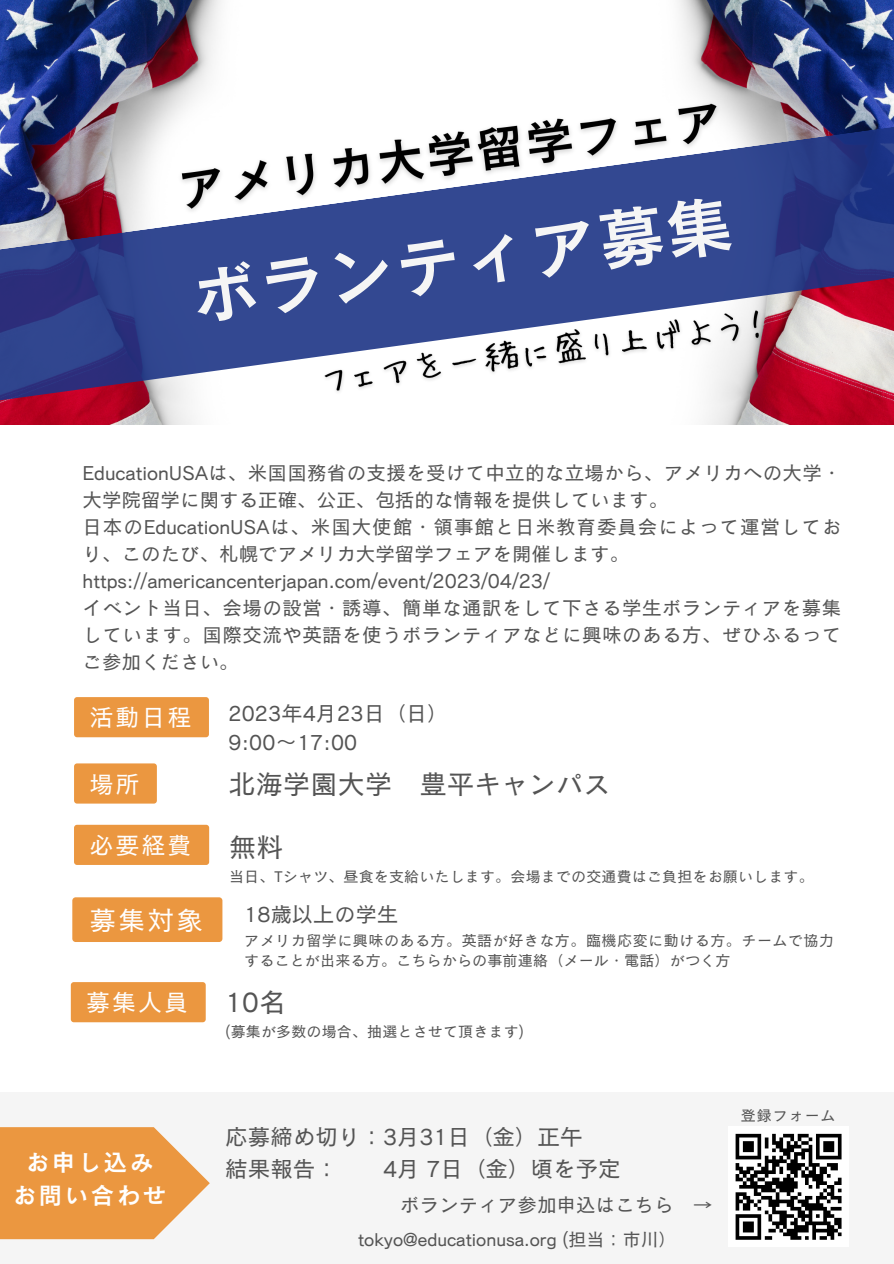
<style>
.page{position:relative;width:894px;height:1264px;background:#fff}
.page>*{position:absolute;margin:0;border:0;box-sizing:border-box;transform-origin:0 0}
.t1{font:67.5px "Canva Cezanne Pro N DB";color:#f5f5f5}
.t2{font:27px "Canva Cezanne Pro N M";letter-spacing:.01em;color:#545454}
.t3{font:26.7px "Canva Cezanne Pro N M";color:#fff}
.t4{font:24px "Canva Cezanne Pro N M";letter-spacing:.085em;color:#fff}
.t5{font:24px/32.7px "Canva Cezanne Pro N DB";letter-spacing:.085em;color:#fff;text-align:center}
.t6{font:22.5px/31.5px "Canva Cezanne Pro N M";color:#545454}
.t7{font:21px/29.2px "Canva Cezanne Pro N M";letter-spacing:.01em;color:#545454}
.t8{font:19.5px/27px "Canva Cezanne Pro N M";color:#545454}
.t9{font:18px "Canva Cezanne Pro N M";color:#545454}
.t10{font:15px/20.2px "Canva Cezanne Pro N M";letter-spacing:.03em;color:#545454}
.t11{font:15px "Canva Cezanne Pro N M";letter-spacing:.01em;color:#545454}
</style>
<div class="page">
<img style="left:0;top:0;width:893px;height:424px">
<svg style="left:0;top:119px;width:893px;height:287px;fill:#334891"></svg>
<div style="left:0;top:1091px;width:893px;height:172px;background:#f5f5f5"></div>
<svg style="left:0;top:1127px;width:210px;height:112px"></svg>
<div style="left:728px;top:1126px;width:120px;height:120px;background:#fff"></div>
<svg style="left:735px;top:1133px;width:107px;height:107px"></svg>
<img style="left:164px;top:85px;width:573px;height:140px">
<img style="left:311px;top:298px;width:468px;height:106px">
<div style="left:74px;top:697px;width:135px;height:40px;background:#eb9740;border-radius:3px"></div>
<div style="left:74px;top:763px;width:83px;height:40px;background:#eb9740;border-radius:3px"></div>
<div style="left:74px;top:824px;width:135px;height:41px;background:#eb9740;border-radius:3px"></div>
<div style="left:72px;top:897px;width:150px;height:45px;background:#eb9740;border-radius:3px"></div>
<div style="left:71px;top:982px;width:135px;height:40px;background:#eb9740;border-radius:3px"></div>
<h1 class="t1" style="left:187px;top:263px;width:547px;rotate:-8deg">ボランティア募集</h1>
<p class="t8" style="left:82px;top:459px;width:760px">EducationUSAは、米国国務省の支援を受けて中立的な立場から、アメリカへの大学・大学院留学に関する正確、公正、包括的な情報を提供しています。<br>日本のEducationUSAは、米国大使館・領事館と日米教育委員会によって運営しており、このたび、札幌でアメリカ大学留学フェアを開催します。https://americancenterjapan.com/event/2023/04/23/<br>イベント当日、会場の設営・誘導、簡単な通訳をして下さる学生ボランティアを募集しています。国際交流や英語を使うボランティアなどに興味のある方、ぜひふるってご参加ください。</p>
<p class="t4" style="left:89px;top:705px;width:104px">活動日程</p>
<p class="t7" style="left:228px;top:698px;width:221px">2023年4月 23日（日）<br>9:00～ 17:00</p>
<p class="t4" style="left:89px;top:771px;width:52px">場所</p>
<h2 class="t2" style="left:228px;top:770px;width:383px">北海学園大学 豊平キャンパス</h2>
<p class="t4" style="left:89px;top:832px;width:104px">必要経費</p>
<h2 class="t2" style="left:229px;top:833px;width:56px">無料</h2>
<p class="t11" style="left:229px;top:868px;width:586px">当日、Tシャツ、昼食を支給いたします。会場までの交通費はご負担をお願いします。</p>
<h3 class="t3" style="left:89px;top:906px;width:115px">募集対象</h3>
<p class="t7" style="left:244px;top:899px;width:153px">18歳以上の学生</p>
<p class="t10" style="left:244px;top:929px;width:588px">アメリカ留学に興味のある方。英語が好きな方。臨機応変に動ける方。チームで協力することが出来る方。こちらからの事前連絡（メール・電話）がつく方</p>
<p class="t4" style="left:86px;top:990px;width:104px">募集人員</p>
<h2 class="t2" style="left:225px;top:988px;width:63px">10名</h2>
<p class="t11" style="left:225px;top:1023px;width:300px">(募集が多数の場合、抽選とさせて頂きます)</p>
<p class="t5" style="left:12px;top:1145px;width:156px">お申し込みお問い合わせ</p>
<p class="t6" style="left:225px;top:1121px;width:359px">応募締め切り：3月 31日（金）正午結果報告：</p>
<p class="t6" style="left:383px;top:1152px;width:239px">4月 7日（金）頃を予定</p>
<p class="t8" style="left:400px;top:1191px;width:314px">ボランティア参加申込はこちら →</p>
<p class="t9" style="left:358px;top:1229px;width:320px">tokyo@educationusa.org (担当：市川）</p>
<p class="t11" style="left:740px;top:1107px;width:96px">登録フォーム</p>
</div>
